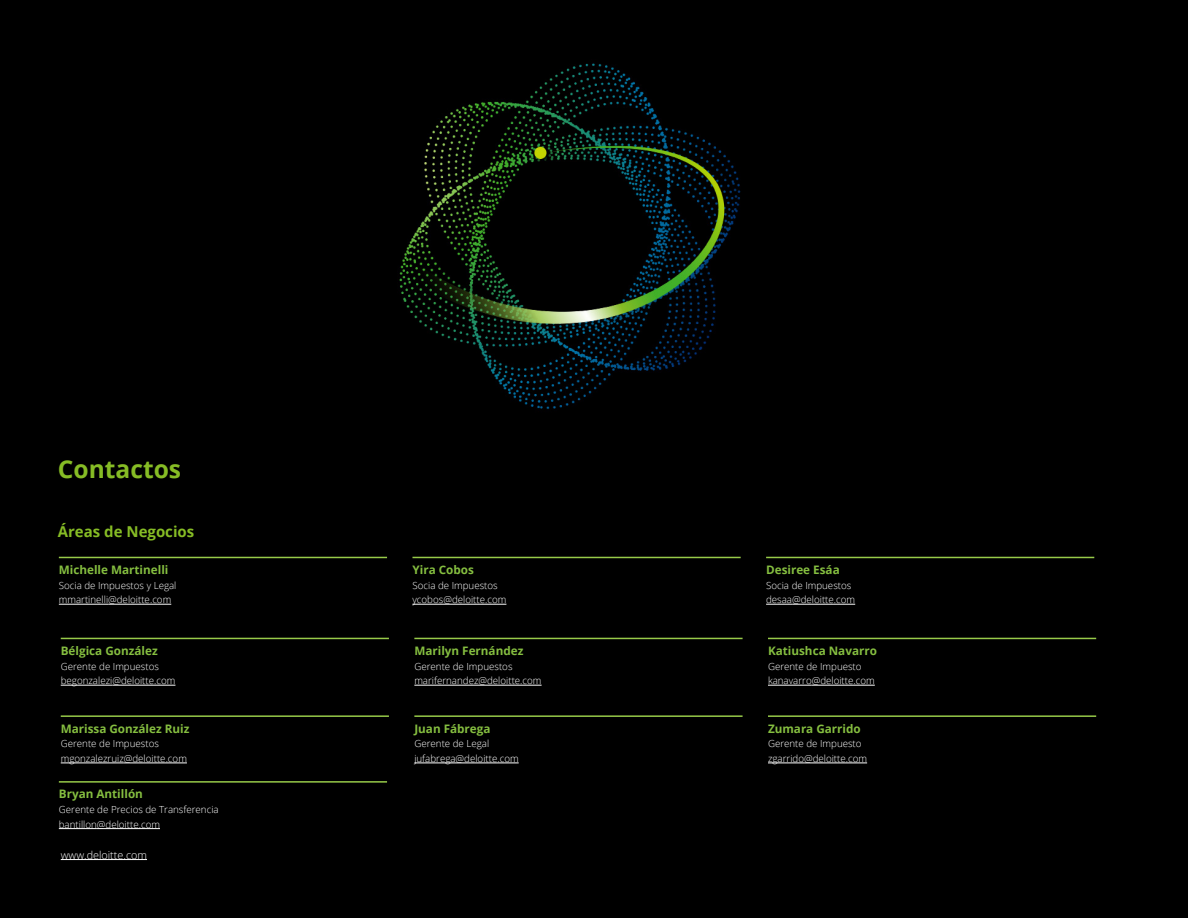
<style>
.page{position:relative;width:1188px;height:918px;background:#000}
.page>*{position:absolute;margin:0;border:0;box-sizing:border-box;transform-origin:0 0}
.t1{font:700 24.6px "Open Sans";color:#86bc25}
.t2{font:700 15px "Open Sans";color:#86bc25}
.t3{font:700 11.7px "Open Sans";color:#85be40}
.t4{font:300 10.8px "Open Sans";color:#fff}
.t5{font:300 9.75px "Open Sans";color:#fff}
</style>
<div class="page">
<hr style="left:61px;top:859px;width:86px;height:1px;background:#fff">
<hr style="left:59px;top:557px;width:328px;height:1px;background:#97ca49">
<hr style="left:61px;top:638px;width:328px;height:1px;background:#97ca49">
<hr style="left:61px;top:715px;width:328px;height:2px;background:#97ca49">
<hr style="left:59px;top:781px;width:328px;height:2px;background:#97ca49">
<hr style="left:412px;top:557px;width:329px;height:1px;background:#97ca49">
<hr style="left:414px;top:638px;width:329px;height:1px;background:#97ca49">
<hr style="left:414px;top:715px;width:329px;height:2px;background:#97ca49">
<hr style="left:766px;top:557px;width:328px;height:1px;background:#97ca49">
<hr style="left:768px;top:638px;width:328px;height:1px;background:#97ca49">
<hr style="left:768px;top:715px;width:328px;height:2px;background:#97ca49">
<hr style="left:59px;top:604px;width:49px;height:1px;background:#fff">
<hr style="left:108px;top:604px;width:63px;height:1px;background:#fff">
<hr style="left:61px;top:685px;width:51px;height:1px;background:#fff">
<hr style="left:112px;top:685px;width:63px;height:1px;background:#fff">
<hr style="left:61px;top:763px;width:63px;height:1px;background:#fff">
<hr style="left:124px;top:763px;width:63px;height:1px;background:#fff">
<hr style="left:59px;top:828px;width:38px;height:1px;background:#fff">
<hr style="left:97px;top:828px;width:63px;height:1px;background:#fff">
<hr style="left:412px;top:604px;width:94px;height:1px;background:#fff">
<hr style="left:414px;top:685px;width:128px;height:1px;background:#fff">
<hr style="left:414px;top:763px;width:105px;height:1px;background:#fff">
<svg style="left:766px;top:604px;width:26px;height:1px"></svg>
<hr style="left:792px;top:604px;width:63px;height:1px;background:#fff">
<hr style="left:768px;top:685px;width:44px;height:1px;background:#fff">
<hr style="left:812px;top:685px;width:63px;height:1px;background:#fff">
<hr style="left:768px;top:763px;width:36px;height:1px;background:#fff">
<hr style="left:804px;top:763px;width:63px;height:1px;background:#fff">
<img style="left:399px;top:63px;width:342px;height:346px">
<p class="t1" style="left:58px;top:452px;width:125px">Contactos</p>
<p class="t2" style="left:58px;top:521px;width:138px">Áreas de Negocios</p>
<p class="t3" style="left:59px;top:562px;width:111px">Michelle Martinelli</p>
<p class="t5" style="left:59px;top:579px;width:119px">Socia de Impuestos y Legal</p>
<p class="t5" style="left:59px;top:593px;width:114px">mmartinelli@deloitte.com</p>
<p class="t3" style="left:61px;top:643px;width:99px">Bélgica González</p>
<p class="t5" style="left:61px;top:660px;width:100px">Gerente de Impuestos</p>
<p class="t5" style="left:61px;top:674px;width:116px">begonzalezi@deloitte.com</p>
<p class="t3" style="left:61px;top:720px;width:130px">Marissa González Ruiz</p>
<p class="t5" style="left:61px;top:737px;width:100px">Gerente de Impuestos</p>
<p class="t5" style="left:61px;top:752px;width:128px">mgonzalezruiz@deloitte.com</p>
<p class="t3" style="left:59px;top:786px;width:86px">Bryan Antillón</p>
<p class="t5" style="left:59px;top:803px;width:161px">Gerente de Precios de Transferencia</p>
<p class="t5" style="left:59px;top:818px;width:103px">bantillon@deloitte.com</p>
<p class="t4" style="left:61px;top:847px;width:88px">www.deloitte.com</p>
<p class="t3" style="left:412px;top:562px;width:63px">Yira Cobos</p>
<p class="t5" style="left:412px;top:579px;width:87px">Socia de Impuestos</p>
<p class="t5" style="left:412px;top:593px;width:95px">ycobos@deloitte.com</p>
<p class="t3" style="left:414px;top:643px;width:111px">Marilyn Fernández</p>
<p class="t5" style="left:414px;top:660px;width:100px">Gerente de Impuestos</p>
<p class="t5" style="left:414px;top:674px;width:129px">marifernandez@deloitte.com</p>
<p class="t3" style="left:414px;top:720px;width:78px">Juan Fábrega</p>
<p class="t5" style="left:414px;top:737px;width:76px">Gerente de Legal</p>
<p class="t5" style="left:414px;top:752px;width:106px">jufabrega@deloitte.com</p>
<p class="t3" style="left:766px;top:562px;width:75px">Desiree Esáa</p>
<p class="t5" style="left:766px;top:579px;width:87px">Socia de Impuestos</p>
<p class="t5" style="left:766px;top:593px;width:91px">desaa@deloitte.com</p>
<p class="t3" style="left:768px;top:643px;width:110px">Katiushca Navarro</p>
<p class="t5" style="left:768px;top:660px;width:95px">Gerente de Impuesto</p>
<p class="t5" style="left:768px;top:674px;width:108px">kanavarro@deloitte.com</p>
<p class="t3" style="left:768px;top:720px;width:94px">Zumara Garrido</p>
<p class="t5" style="left:768px;top:737px;width:95px">Gerente de Impuesto</p>
<p class="t5" style="left:768px;top:752px;width:101px">zgarrido@deloitte.com</p>
</div>
